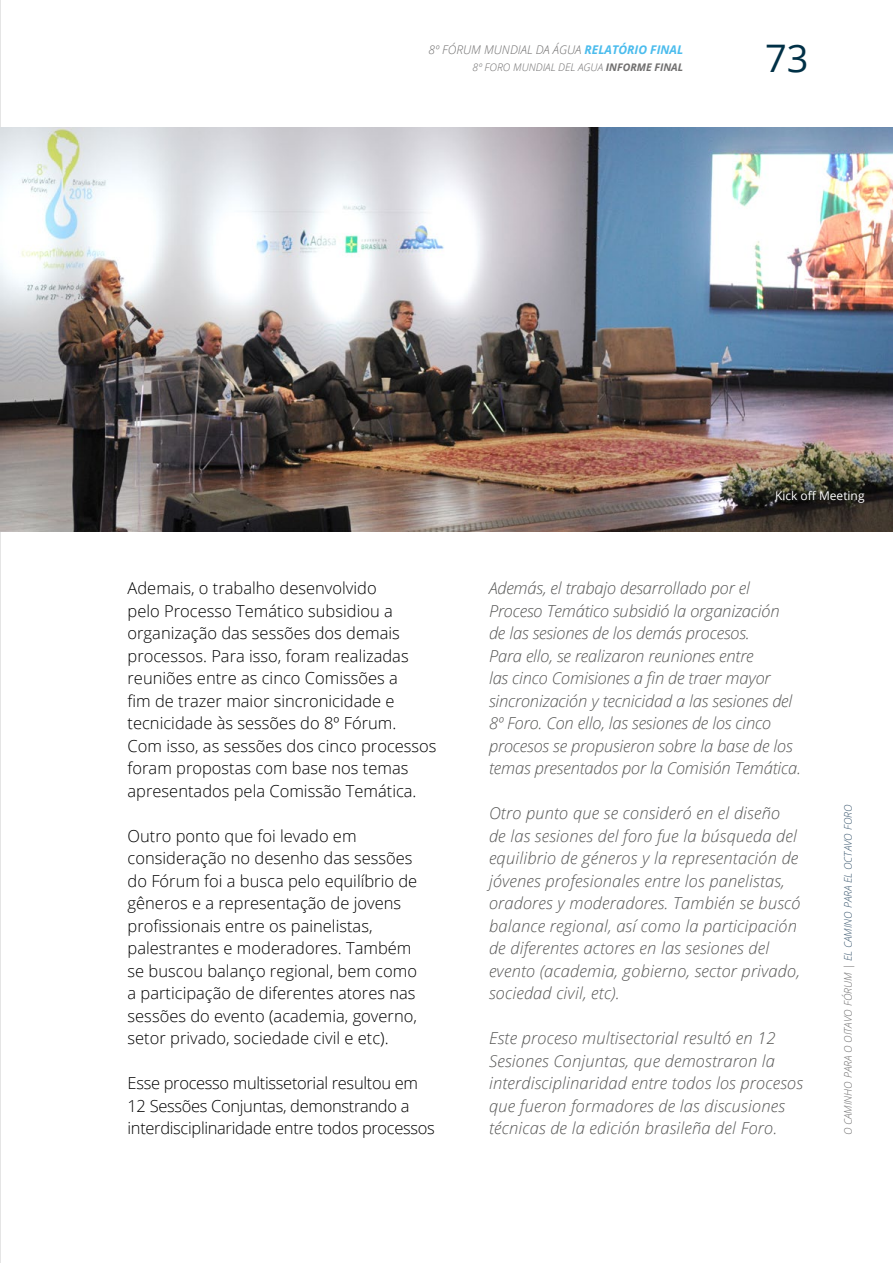
<style>
.page{position:relative;width:893px;height:1263px;background:#fff}
.page>*{position:absolute;margin:0;border:0;box-sizing:border-box;transform-origin:0 0}
.t1{font:37.95px "Open Sans";color:#003046}
.t2{font:300 16.5px/22.5px "Open Sans";color:#000}
.t3{font:italic 300 16.5px/22.5px "Open Sans";letter-spacing:.01em;color:#575756}
.t4{font:italic 300 16.5px/22.5px "Open Sans";letter-spacing:-.01em;color:#575756}
.t5{font:300 16.5px/22.5px "Open Sans";letter-spacing:-.02em;color:#000}
.t6{font:italic 300 12px "Open Sans";color:#706f6f}
.t7{font:12px "Open Sans";color:#fff}
.t8{font:italic 300 10.5px "Open Sans";color:#706f6f}
.s1{font-weight:700;color:#4bbced}
.s2{font-weight:700}
.s3{color:#3f5b72}
</style>
<div class="page">
<hr style="left:0;top:0;width:1px;height:1263px;background:#dadada">
<img style="left:0;top:128px;width:893px;height:403px">
<p class="t6" style="left:429px;top:41px;width:256px">8º FÓRUM MUNDIAL DA ÁGUA <span class="s1">RELATÓRIO FINAL</span></p>
<p class="t8" style="left:473px;top:60px;width:212px">8º FORO MUNDIAL DEL AGUA <span class="s2">INFORME FINAL</span></p>
<h1 class="t1" style="left:765px;top:33px;width:45px">73</h1>
<p class="t7" style="left:775px;top:488px;width:91px">Kick off Meeting</p>
<p class="t2" style="left:128px;top:576px;width:311px">Ademais, o trabalho desenvolvido<br>pelo Processo Temático subsidiou a organização das sessões dos demais processos. Para isso, foram realizadas reuniões entre as cinco Comissões a<br>fim de trazer maior sincronicidade e tecnicidade às sessões do 8º Fórum.<br>Com isso, as sessões dos cinco processos foram propostas com base nos temas apresentados pela Comissão Temática.</p>
<p class="t2" style="left:128px;top:824px;width:291px">Outro ponto que foi levado em consideração no desenho das sessões do Fórum foi a busca pelo equilíbrio de gêneros e a representação de jovens profissionais entre os painelistas, palestrantes e moderadores. Também se buscou balanço regional, bem como a participação de diferentes atores nas sessões do evento (academia, governo, setor privado, sociedade civil e etc).</p>
<p class="t5" style="left:128px;top:1071px;width:309px">Esse processo multissetorial resultou em<br>12 Sessões Conjuntas, demonstrando a interdisciplinaridade entre todos processos</p>
<p class="t4" style="left:489px;top:576px;width:314px">Además, el trabajo desarrollado por el Proceso Temático subsidió la organización<br>de las sesiones de los demás procesos.<br>Para ello, se realizaron reuniones entre<br>las cinco Comisiones a fin de traer mayor sincronización y tecnicidad a las sesiones del 8º Foro. Con ello, las sesiones de los cinco procesos se propusieron sobre la base de los temas presentados por la Comisión Temática.</p>
<p class="t3" style="left:489px;top:801px;width:313px">Otro punto que se consideró en el diseño de las sesiones del foro fue la búsqueda del equilibrio de géneros y la representación de jóvenes profesionales entre los panelistas, oradores y moderadores. También se buscó balance regional, así como la participación de diferentes actores en las sesiones del evento (academia, gobierno, sector privado, sociedad civil, etc).</p>
<p class="t3" style="left:489px;top:1026px;width:316px">Este proceso multisectorial resultó en 12<br>Sesiones Conjuntas, que demostraron la interdisciplinaridad entre todos los procesos que fueron formadores de las discusiones técnicas de la edición brasileña del Foro.</p>
<p class="t8" style="left:841px;top:1135px;width:333px;rotate:-90deg">O CAMINHO PARA O OITAVO FÓRUM | <span class="s3">EL CAMINO PARA EL OCTAVO FORO</span></p>
</div>
